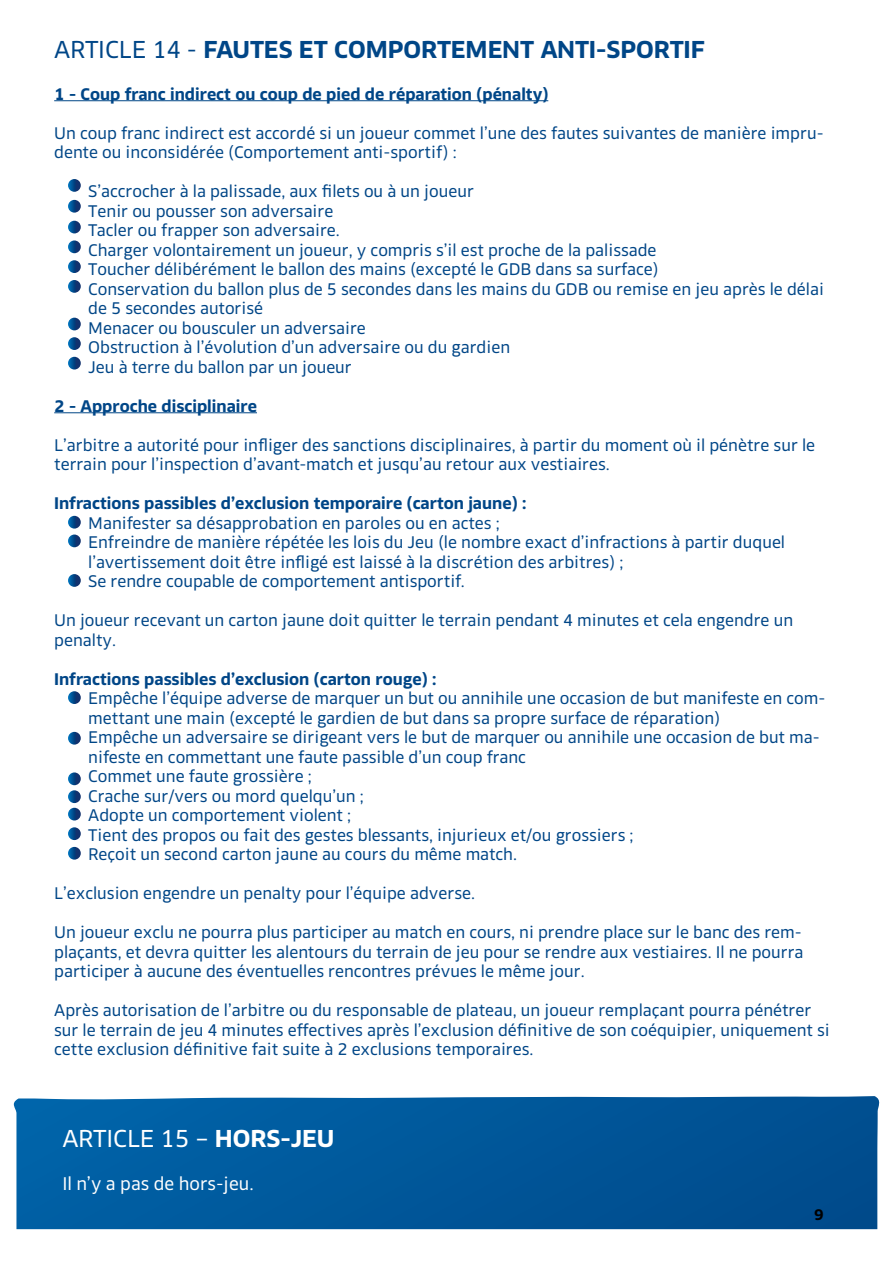
<style>
.page{position:relative;width:893px;height:1263px;background:#fff}
.page>*{position:absolute;margin:0;border:0;box-sizing:border-box;transform-origin:0 0}
.t1{font:24px "FFF Equipe Bold";color:#004687}
.t2{font:24px "FFF Equipe Regular";letter-spacing:-.005em;color:#fff}
.t3{font:18px "FFF Equipe Regular";color:#fff}
.t4{font:16.5px/19.5px "FFF Equipe Regular";color:#004687}
.t5{font:16.5px "FFF Equipe Bold";color:#004687}
.t6{font:15px "FFF Equipe Bold";color:#000}
.s1{font-family:"FFF Equipe Regular"}
.s2{font-family:"FFF Equipe Bold"}
</style>
<div class="page">
<svg style="left:13px;top:1096px;width:867px;height:133px;background:#045a9b"></svg>
<hr style="left:54px;top:100px;width:494px;height:1px;background:#004687">
<hr style="left:54px;top:412px;width:203px;height:1px;background:#004687">
<svg style="left:68px;top:179px;width:13px;height:13px"></svg>
<svg style="left:68px;top:200px;width:13px;height:13px"></svg>
<svg style="left:68px;top:221px;width:13px;height:12px"></svg>
<svg style="left:68px;top:240px;width:13px;height:13px"></svg>
<svg style="left:68px;top:260px;width:13px;height:13px"></svg>
<svg style="left:68px;top:280px;width:13px;height:13px"></svg>
<svg style="left:68px;top:318px;width:13px;height:12px"></svg>
<svg style="left:68px;top:337px;width:13px;height:13px"></svg>
<svg style="left:68px;top:357px;width:13px;height:12px"></svg>
<svg style="left:68px;top:516px;width:13px;height:31px"></svg>
<svg style="left:68px;top:574px;width:13px;height:13px"></svg>
<svg style="left:68px;top:691px;width:13px;height:13px"></svg>
<svg style="left:68px;top:732px;width:13px;height:13px"></svg>
<svg style="left:68px;top:772px;width:13px;height:48px"></svg>
<svg style="left:68px;top:827px;width:13px;height:13px"></svg>
<svg style="left:68px;top:847px;width:13px;height:13px"></svg>
<h1 class="t1" style="left:54px;top:35px;width:652px"><span class="s1">ARTICLE 14 -</span> FAUTES ET COMPORTEMENT ANTI-SPORTIF</h1>
<p class="t5" style="left:54px;top:84px;width:496px">1 - Coup franc indirect ou coup de pied de réparation (pénalty)</p>
<p class="t4" style="left:54px;top:123px;width:771px">Un coup franc indirect est accordé si un joueur commet l’une des fautes suivantes de manière impru&shy;dente ou inconsidérée (Comportement anti-sportif) :</p>
<p class="t4" style="left:88px;top:181px;width:737px">S’accrocher à la palissade, aux filets ou à un joueur<br>Tenir ou pousser son adversaire<br>Tacler ou frapper son adversaire.<br>Charger volontairement un joueur, y compris s’il est proche de la palissade<br>Toucher délibérément le ballon des mains (excepté le GDB dans sa surface)<br>Conservation du ballon plus de 5 secondes dans les mains du GDB ou remise en jeu après le délai de 5 secondes autorisé<br>Menacer ou bousculer un adversaire<br>Obstruction à l’évolution d’un adversaire ou du gardien<br>Jeu à terre du ballon par un joueur</p>
<p class="t5" style="left:54px;top:396px;width:204px">2 - Approche disciplinaire</p>
<p class="t4" style="left:54px;top:435px;width:762px">L’arbitre a autorité pour infliger des sanctions disciplinaires, à partir du moment où il pénètre sur le terrain pour l’inspection d’avant-match et jusqu’au retour aux vestiaires.</p>
<p class="t5" style="left:54px;top:493px;width:474px">Infractions passibles d’exclusion temporaire (carton jaune) :</p>
<p class="t4" style="left:88px;top:513px;width:698px">Manifester sa désapprobation en paroles ou en actes ;<br>Enfreindre de manière répétée les lois du Jeu (le nombre exact d’infractions à partir duquel l’avertissement doit être infligé est laissé à la discrétion des arbitres) ;<br>Se rendre coupable de comportement antisportif.</p>
<p class="t4" style="left:54px;top:610px;width:740px">Un joueur recevant un carton jaune doit quitter le terrain pendant 4 minutes et cela engendre un penalty.</p>
<p class="t5" style="left:54px;top:669px;width:384px">Infractions passibles d’exclusion (carton rouge) :</p>
<p class="t4" style="left:88px;top:688px;width:739px">Empêche l’équipe adverse de marquer un but ou annihile une occasion de but manifeste en com&shy;mettant une main (excepté le gardien de but dans sa propre surface de réparation)<br>Empêche un adversaire se dirigeant vers le but de marquer ou annihile une occasion de but ma&shy;nifeste en commettant une faute passible d’un coup franc<br>Commet une faute grossière ;<br>Crache sur/vers ou mord quelqu’un ;<br>Adopte un comportement violent ;<br>Tient des propos ou fait des gestes blessants, injurieux et/ou grossiers ;<br>Reçoit un second carton jaune au cours du même match.</p>
<p class="t4" style="left:54px;top:883px;width:422px">L’exclusion engendre un penalty pour l’équipe adverse.</p>
<p class="t4" style="left:54px;top:922px;width:751px;text-align:justify">Un joueur exclu ne pourra plus participer au match en cours, ni prendre place sur le banc des rem&shy;plaçants, et devra quitter les alentours du terrain de jeu pour se rendre aux vestiaires. Il ne pourra participer à aucune des éventuelles rencontres prévues le même jour.</p>
<p class="t4" style="left:54px;top:1000px;width:777px">Après autorisation de l’arbitre ou du responsable de plateau, un joueur remplaçant pourra pénétrer sur le terrain de jeu 4 minutes effectives après l’exclusion définitive de son coéquipier, uniquement si cette exclusion définitive fait suite à 2 exclusions temporaires.</p>
<h1 class="t2" style="left:62px;top:1124px;width:274px">ARTICLE 15 – <span class="s2">HORS-JEU</span></h1>
<p class="t3" style="left:62px;top:1173px;width:193px">Il n’y a pas de hors-jeu.</p>
<p class="t6" style="left:814px;top:1206px;width:11px">9</p>
</div>
